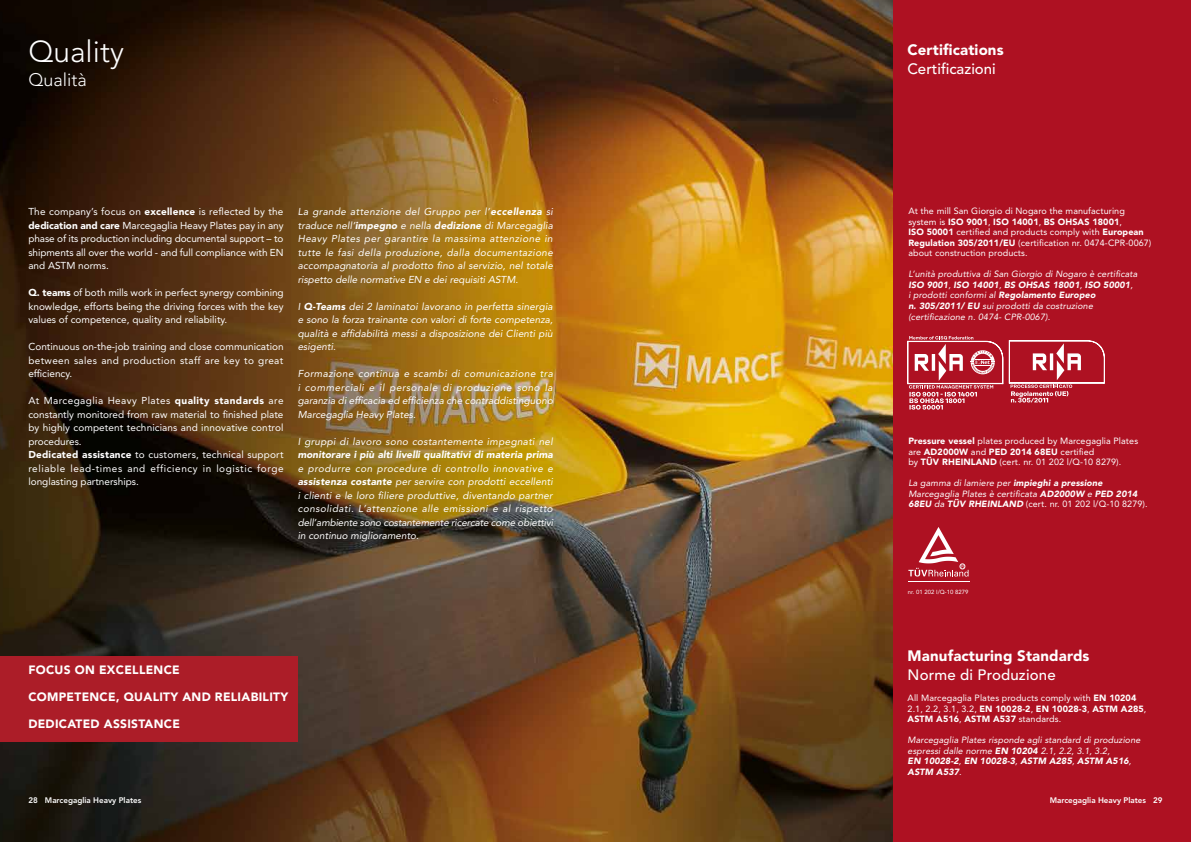
<style>
.page{position:relative;width:1191px;height:842px;background:#fff}
.page>*{position:absolute;margin:0;border:0;box-sizing:border-box;transform-origin:0 0}
.t1{font:300 30px "Avenir LT Std";color:#fff}
.t2{font:300 18px "Avenir LT Std";color:#fff}
.t3{font:900 15px "Avenir LT Std";letter-spacing:.01em;color:#fff}
.t4{font:500 15px "Avenir LT Std";letter-spacing:.01em;color:#fff}
.t5{font:900 12px "Avenir LT Std";letter-spacing:.025em;color:#fff}
.t6{font:italic 10px/13.5px "Avenir LT Std";color:#fff;text-align:justify}
.t7{font:10px/13.5px "Avenir LT Std";letter-spacing:.005em;color:#fff;text-align:justify}
.t8{font:italic 900 10px "Avenir LT Std";letter-spacing:.005em;color:#fff}
.t9{font:italic 10px "Avenir LT Std";letter-spacing:.03em;color:#fff}
.t10{font:italic 9px/10.5px "Avenir LT Std";letter-spacing:.01em;color:#fff}
.t11{font:9px/10.5px "Avenir LT Std";letter-spacing:.01em;color:#fff}
.t12{font:800 8px "Avenir LT Std";color:#fff}
.t13{font:5.9px "Avenir LT Std";letter-spacing:.005em;color:#fff}
.s1{font-weight:900}
.s2{font-style:normal}
</style>
<div class="page">
<img style="left:0;top:0;width:893px;height:842px">
<div style="left:893px;top:0;width:298px;height:842px;background:#ae1122"></div>
<svg style="left:907px;top:336px;width:96px;height:74px"></svg>
<svg style="left:1009px;top:340px;width:95px;height:62px"></svg>
<hr style="left:908px;top:581px;width:61px;height:1px;background:#fff">
<svg style="left:908px;top:527px;width:60px;height:49px"></svg>
<div style="left:0;top:656px;width:298px;height:85px;background:#ac1d28"></div>
<h1 class="t1" style="left:28px;top:34px;width:97px">Quality</h1>
<h2 class="t2" style="left:28px;top:70px;width:60px">Qualità</h2>
<p class="t7" style="left:28px;top:205px;width:257px">The company’s focus on <span class="s1">excellence</span> is reflected by the <span class="s1">dedication and care</span> Marcegaglia Heavy Plates pay in any phase of its production including documental support – to shipments all over the world - and full compliance with EN and ASTM norms.</p>
<p class="t7" style="left:28px;top:286px;width:257px"><span class="s1">Q. teams</span> of both mills work in perfect synergy combining knowledge, efforts being the driving forces with the key values of competence, quality and reliability.</p>
<p class="t7" style="left:28px;top:340px;width:257px">Continuous on-the-job training and close communication between sales and production staff are key to great efficiency.</p>
<p class="t7" style="left:28px;top:394px;width:257px;text-align:left">At Marcegaglia Heavy Plates <span class="s1">quality standards</span> are constantly monitored from raw material to finished plate by highly competent technicians and innovative control procedures.<br><span class="s1">Dedicated assistance</span> to customers, technical support reliable lead-times and efficiency in logistic forge longlasting partnerships.</p>
<p class="t6" style="left:298px;top:205px;width:257px">La grande attenzione del Gruppo per l’<span class="s1">eccellenza</span> si traduce nell’<span class="s1">impegno</span> e nella <span class="s1">dedizione</span> di Marcegaglia Heavy Plates per garantire la massima attenzione in tutte le fasi della produzione, dalla documentazione accompagnatoria al prodotto fino al servizio, nel totale rispetto delle normative EN e dei requisiti ASTM.</p>
<p class="t6" style="left:298px;top:300px;width:257px">I <span class="s1">Q-Teams</span> dei 2 laminatoi lavorano in perfetta sinergia e sono la forza trainante con valori di forte competenza, qualità e affidabilità messi a disposizione dei Clienti più esigenti.</p>
<p class="t6" style="left:298px;top:367px;width:257px">Formazione continua e scambi di comunicazione tra i commerciali e il personale di produzione sono la garanzia di efficacia ed efficienza che contraddistinguono Marcegaglia Heavy Plates.</p>
<p class="t9" style="left:298px;top:435px;width:256px">I gruppi di lavoro sono costantemente impegnati nel</p>
<p class="t8" style="left:298px;top:449px;width:257px">monitorare i più alti livelli qualitativi di materia prima</p>
<p class="t6" style="left:298px;top:462px;width:257px">e produrre con procedure di controllo innovative e <span class="s1">assistenza costante</span> per servire con prodotti eccellenti i clienti e le loro filiere produttive, diventando partner consolidati. L’attenzione alle emissioni e al rispetto dell’ambiente sono costantemente ricercate come obiettivi in continuo miglioramento.</p>
<p class="t5" style="left:28px;top:663px;width:153px">FOCUS ON EXCELLENCE</p>
<p class="t5" style="left:28px;top:690px;width:261px">COMPETENCE, QUALITY AND RELIABILITY</p>
<p class="t5" style="left:28px;top:717px;width:153px">DEDICATED ASSISTANCE</p>
<h3 class="t3" style="left:907px;top:41px;width:98px">Certifications</h3>
<h3 class="t4" style="left:907px;top:60px;width:90px">Certificazioni</h3>
<p class="t11" style="left:908px;top:206px;width:245px">At the mill San Giorgio di Nogaro the manufacturing system is <span class="s1">ISO 9001</span>, <span class="s1">ISO 14001</span>, <span class="s1">BS OHSAS 18001</span>,<br><span class="s1">ISO 50001</span> certified and products comply with <span class="s1">European Regulation 305/2011/EU</span> (certification nr. 0474-CPR-0067) about construction products.</p>
<p class="t10" style="left:908px;top:269px;width:231px">L’unità produttiva di San Giorgio di Nogaro è certificata <span class="s1">ISO 9001</span>, <span class="s1">ISO 14001</span>, <span class="s1">BS OHSAS 18001</span>, <span class="s1">ISO 50001</span>,<br>i prodotti conformi al <span class="s1">Regolamento Europeo<br>n. 305/2011/ EU</span> sui prodotti da costruzione (certificazione n. 0474- CPR-0067).</p>
<p class="t11" style="left:908px;top:436px;width:231px"><span class="s1">Pressure vessel</span> plates produced by Marcegaglia Plates are <span class="s1">AD2000W</span> and <span class="s1">PED 2014 68EU</span> certified<br>by <span class="s1">TÜV RHEINLAND</span> (cert. nr. 01 202 l/Q-10 8279).</p>
<p class="t10" style="left:908px;top:478px;width:241px">La gamma di lamiere per <span class="s1">impieghi a pressione<br></span>Marcegaglia Plates è certificata <span class="s1">AD2000W</span> e <span class="s1">PED 2014<br>68EU</span> da <span class="s1">TÜV RHEINLAND</span> <span class="s2">(cert. nr. 01 202 l/Q-10 8279).</span></p>
<p class="t13" style="left:908px;top:588px;width:62px">nr. 01 202 I/Q-10 8279</p>
<h3 class="t3" style="left:907px;top:647px;width:183px">Manufacturing Standards</h3>
<h3 class="t4" style="left:907px;top:666px;width:150px">Norme di Produzione</h3>
<p class="t11" style="left:907px;top:693px;width:240px">All Marcegaglia Plates products comply with <span class="s1">EN 10204<br></span>2.1, 2.2, 3.1, 3.2, <span class="s1">EN 10028-2</span>, <span class="s1">EN 10028-3</span>, <span class="s1">ASTM A285</span>,<br><span class="s1">ASTM A516</span>, <span class="s1">ASTM A537</span> standards.</p>
<p class="t10" style="left:907px;top:735px;width:234px">Marcegaglia Plates risponde agli standard di produzione espressi dalle norme <span class="s1">EN 10204</span> 2.1, 2.2, 3.1, 3.2,<br><span class="s1">EN 10028-2</span>, <span class="s1">EN 10028-3</span>, <span class="s1">ASTM A285</span>, <span class="s1">ASTM A516</span>, <span class="s1">ASTM A537</span>.</p>
<p class="t12" style="left:28px;top:795px;width:114px">28 Marcegaglia Heavy Plates</p>
<p class="t12" style="left:1049px;top:795px;width:114px">Marcegaglia Heavy Plates 29</p>
</div>
